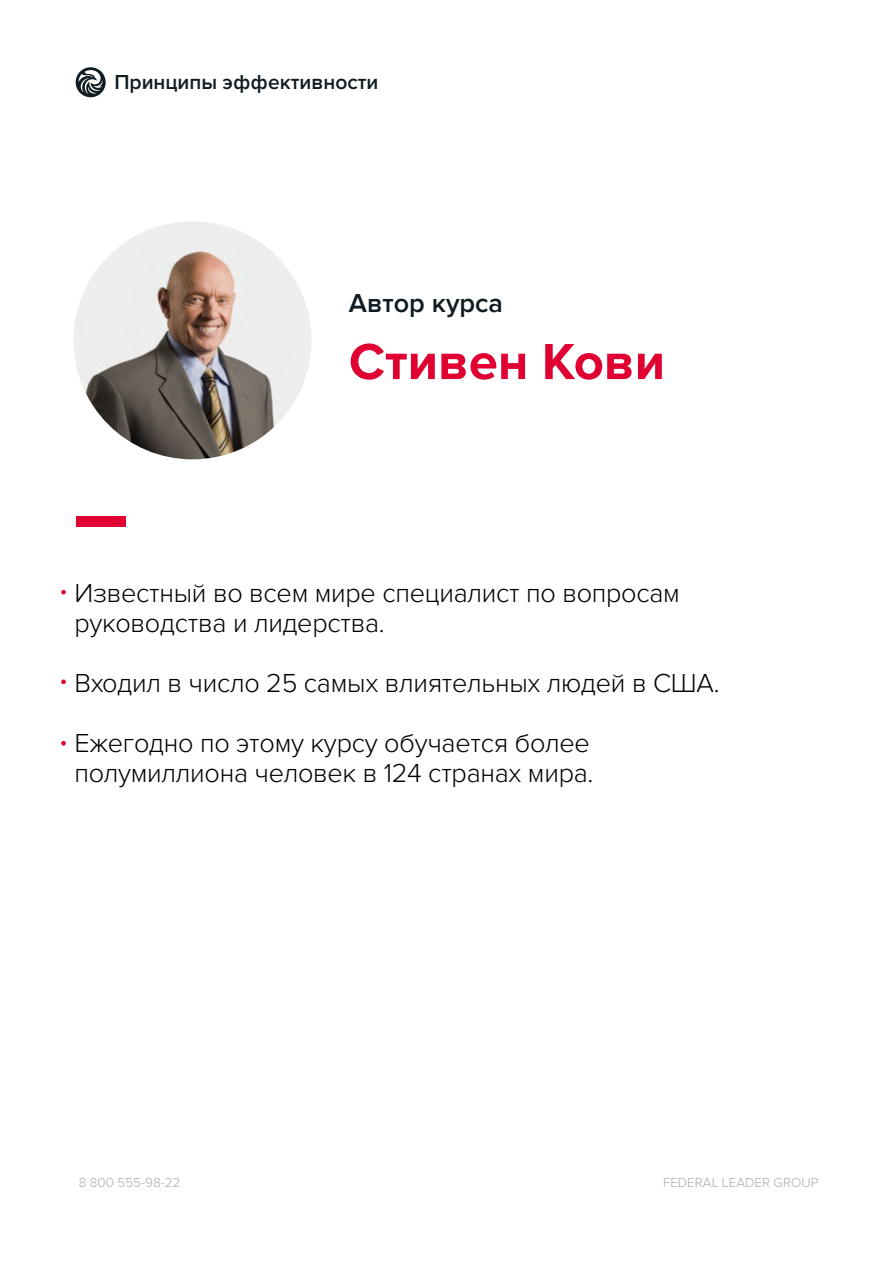
<style>
.page{position:relative;width:893px;height:1263px;background:#fff}
.page>*{position:absolute;margin:0;border:0;box-sizing:border-box;transform-origin:0 0}
.t1{font:700 52.5px "Proxima Nova";color:#e00031}
.t2{font:300 27px/30px "Proxima Nova";letter-spacing:-.01em;color:#000}
.t3{font:600 27px "Proxima Nova";color:#101c22}
.t4{font:600 21px "Proxima Nova";color:#101c22}
.t5{font:300 13.5px "Proxima Nova";color:#a8acaf}
</style>
<div class="page">
<img style="left:73px;top:221px;width:238px;height:238px;border-radius:119px">
<svg style="left:61px;top:590px;width:5px;height:4px"></svg>
<svg style="left:61px;top:679px;width:5px;height:5px"></svg>
<svg style="left:61px;top:741px;width:5px;height:5px"></svg>
<div style="left:76px;top:516px;width:49px;height:11px;background:#e00031"></div>
<svg style="left:75px;top:67px;width:31px;height:31px"></svg>
<p class="t4" style="left:114px;top:70px;width:266px">Принципы эффективности</p>
<p class="t3" style="left:349px;top:287px;width:156px">Автор курса</p>
<h1 class="t1" style="left:349px;top:331px;width:318px">Стивен Кови</h1>
<p class="t2" style="left:74px;top:578px;width:607px">Известный во всем мире специалист по вопросам руководства и лидерства.</p>
<p class="t2" style="left:74px;top:668px;width:647px">Входил в число 25 самых влиятельных людей в США.</p>
<p class="t2" style="left:74px;top:728px;width:521px">Ежегодно по этому курсу обучается более полумиллиона человек в 124 странах мира.</p>
<p class="t5" style="left:79px;top:1174px;width:103px">8 800 555-98-22</p>
<p class="t5" style="left:663px;top:1174px;width:157px">FEDERAL LEADER GROUP</p>
</div>
